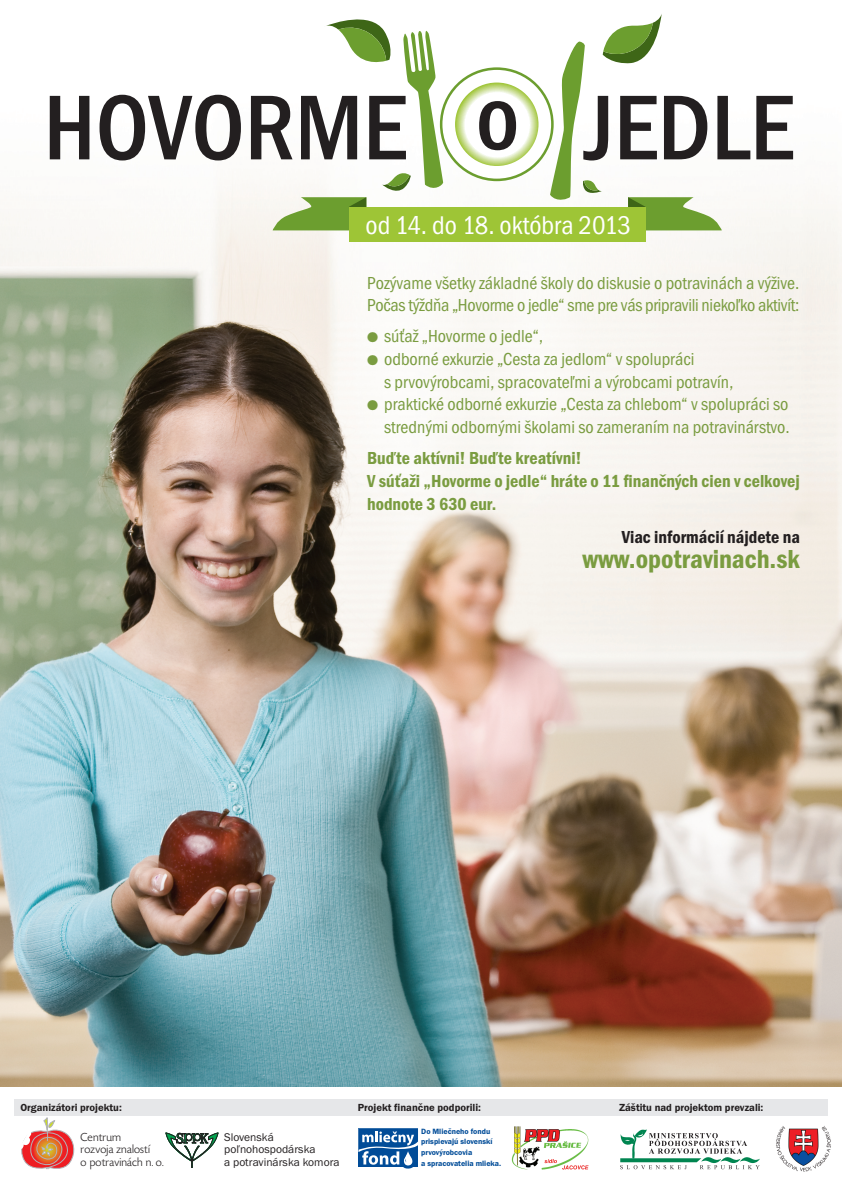
<style>
.page{position:relative;width:842px;height:1191px;background:#fff}
.page>*{position:absolute;margin:0;border:0;box-sizing:border-box;transform-origin:0 0}
.t1{font:500 condensed 95.2px "Franklin Gothic Itc TCE";color:#231f20}
.t2{font:600 condensed 27px "Franklin Gothic Itc TCE";color:#7a9c40}
.t3{font:condensed 26.5px "Franklin Gothic Itc TCE";color:#fff}
.t4{font:condensed 18px/22.6px "Franklin Gothic Itc TCE";color:#7a9c40}
.t5{font:600 condensed 18px/22.6px "Franklin Gothic Itc TCE";color:#7a9c40}
.t6{font:600 condensed 18px "Franklin Gothic Itc TCE";color:#231f20}
.t7{font:300 12.2px/12.6px "Today Sans Ce";letter-spacing:.015em;color:#231f20}
.t8{font:11.6px/12.7px "Franklin Gothic";color:#231f20}
.t9{font:600 10.6px "Franklin Gothic Itc TCE";color:#231f20}
.t10{font:600 7.9px/10.8px "Franklin Gothic Itc TCE";color:#014c98}
</style>
<div class="page">
<img style="left:0;top:182px;width:842px;height:905px">
<div style="left:349px;top:207px;width:297px;height:34px;background:#9ec536"></div>
<svg style="left:273px;top:14px;width:449px;height:216px"></svg>
<div style="left:14px;top:1099px;width:814px;height:17px;background:#e6e7e9"></div>
<svg style="left:166px;top:1132px;width:52px;height:36px"></svg>
<svg style="left:21px;top:1117px;width:54px;height:52px"></svg>
<img style="left:511px;top:1126px;width:78px;height:44px">
<svg style="left:620px;top:1129px;width:140px;height:40px"></svg>
<img style="left:776px;top:1126px;width:55px;height:46px">
<svg style="left:358px;top:1128px;width:60px;height:40px"></svg>
<h1 class="t1" style="left:44px;top:74px;width:365px">HOVORME</h1>
<h1 class="t1" style="left:585px;top:74px;width:211px">JEDLE</h1>
<h1 class="t1" style="left:476px;top:64px;width:45px">o</h1>
<h3 class="t3" style="left:365px;top:216px;width:267px">od 14. do 18. októbra 2013</h3>
<p class="t4" style="left:367px;top:273px;width:434px">Pozývame všetky základné školy do diskusie o potravinách a výžive.<br>Počas týždňa „Hovorme o jedle“ sme pre vás pripravili niekoľko aktivít:</p>
<p class="t4" style="left:367px;top:327px;width:178px">● súťaž „Hovorme o jedle“,</p>
<p class="t4" style="left:384px;top:349px;width:351px;text-indent:-17px">● odborné exkurzie „Cesta za jedlom“ v spolupráci<br>s prvovýrobcami, spracovateľmi a výrobcami potravín,</p>
<p class="t4" style="left:367px;top:395px;width:424px;text-align:right">● praktické odborné exkurzie „Cesta za chlebom“ v spolupráci so strednými odbornými školami so zameraním na potravinárstvo.</p>
<p class="t5" style="left:367px;top:448px;width:434px">Buďte aktívni! Buďte kreatívni!<br>V súťaži „Hovorme o jedle“ hráte o 11 finančných cien v celkovej hodnote 3 630 eur.</p>
<p class="t6" style="left:622px;top:530px;width:180px">Viac informácií nájdete na</p>
<h2 class="t2" style="left:583px;top:550px;width:219px">www.opotravinach.sk</h2>
<p class="t9" style="left:21px;top:1103px;width:103px">Organizátori projektu:</p>
<p class="t9" style="left:358px;top:1103px;width:125px">Projekt finančne podporili:</p>
<p class="t7" style="left:81px;top:1131px;width:85px">Centrum<br>rozvoja znalostí<br>o potravinách n. o.</p>
<p class="t8" style="left:224px;top:1131px;width:117px">Slovenská poľnohospodárska<br>a potravinárska komora</p>
<p class="t10" style="left:421px;top:1126px;width:81px">Do Mliečneho fondu prispievajú slovenskí prvovýrobcovia<br>a spracovatelia mlieka.</p>
<p class="t9" style="left:619px;top:1103px;width:146px">Záštitu nad projektom prevzali:</p>
</div>
